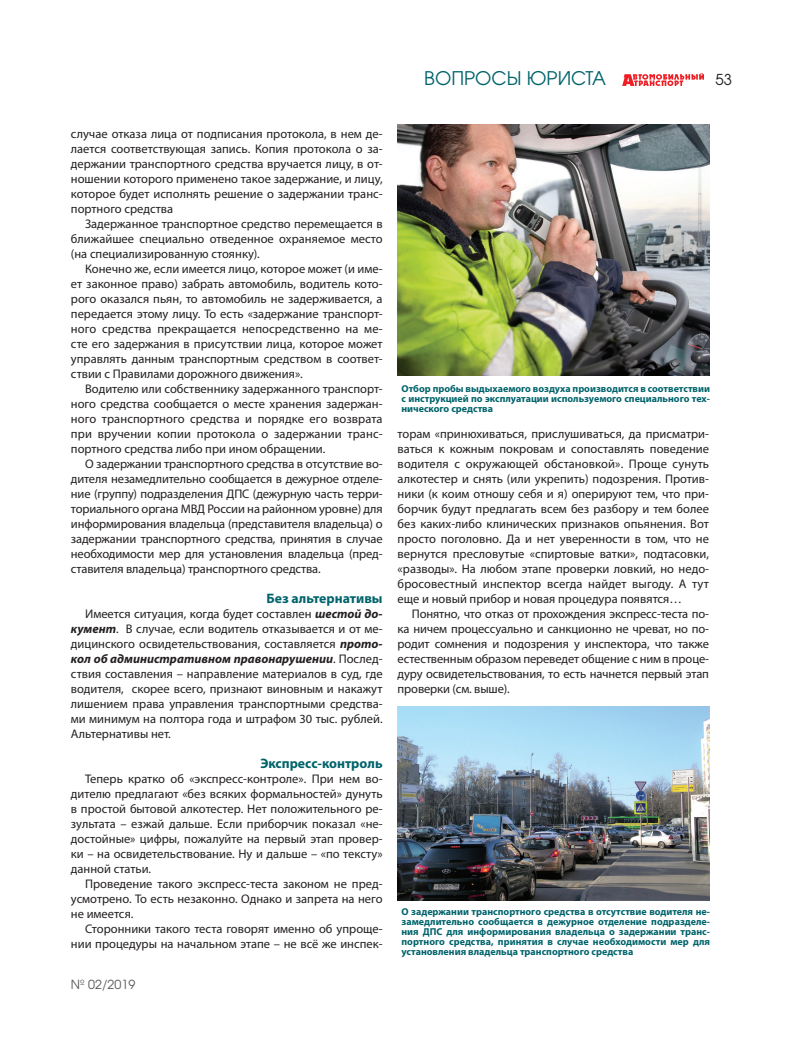
<style>
.page{position:relative;width:798px;height:1046px;background:#fff}
.page>*{position:absolute;margin:0;border:0;box-sizing:border-box;transform-origin:0 0}
.Колонтитулы{font:18.75px "AG Avalanche C";color:#00636b}
.t1{font:15px "AG Avalanche C";color:#231f20}
.Subtitle{font:700 13.75px "Myriad Pro";color:#00636b}
.t2{font:12.5px/15px "Myriad Pro";color:#231f20;text-align:justify}
.t3{font:12.5px "AG Avalanche C";color:#57585a}
.Podpis{font:700 10px/10px "Myriad Pro";color:#00636b;text-align:justify}
.s1{font-weight:700;font-style:italic}
</style>
<div class="page">
<svg style="left:622px;top:73px;width:81px;height:13px"></svg>
<img style="left:397px;top:124px;width:312px;height:252px">
<img style="left:397px;top:706px;width:312px;height:194px">
<p class="Колонтитулы" style="left:424px;top:67px;width:183px">ВОПРОСЫ ЮРИСТА</p>
<p class="t1" style="left:715px;top:70px;width:18px">53</p>
<p class="t2" style="left:71px;top:126px;width:313px">случае отказа лица от подписания протокола, в нем де&shy;лается соответствующая запись. Копия протокола о за&shy;держании транспортного средства вручается лицу, в от&shy;ношении которого применено такое задержание, и лицу, которое будет исполнять решение о задержании транс&shy;портного средства</p>
<p class="t2" style="left:71px;top:216px;width:313px;text-indent:14px">Задержанное транспортное средство перемещается в ближайшее специально отведенное охраняемое место (на специализированную стоянку).</p>
<p class="t2" style="left:71px;top:261px;width:313px;text-indent:14px">Конечно же, если имеется лицо, которое может (и име&shy;ет законное право) забрать автомобиль, водитель кото&shy;рого оказался пьян, то автомобиль не задерживается, а передается этому лицу. То есть «задержание транспорт&shy;ного средства прекращается непосредственно на ме&shy;сте его задержания в присутствии лица, которое может управлять данным транспортным средством в соответ&shy;ствии с Правилами дорожного движения».</p>
<p class="t2" style="left:71px;top:381px;width:313px;text-indent:14px">Водителю или собственнику задержанного транспорт&shy;ного средства сообщается о месте хранения задержан&shy;ного транспортного средства и порядке его возврата при вручении копии протокола о задержании транс&shy;портного средства либо при ином обращении.</p>
<p class="t2" style="left:71px;top:456px;width:313px;text-indent:14px">О задержании транспортного средства в отсутствие во&shy;дителя незамедлительно сообщается в дежурное отделе&shy;ние (группу) подразделения ДПС (дежурную часть терри&shy;ториального органа МВД России на районном уровне) для информирования владельца (представителя владельца) о задержании транспортного средства, принятия в случае необходимости мер для установления владельца (пред&shy;ставителя владельца) транспортного средства.</p>
<p class="Subtitle" style="left:266px;top:589px;width:118px">Без альтернативы</p>
<p class="t2" style="left:71px;top:606px;width:313px;text-indent:14px">Имеется ситуация, когда будет составлен <span class="s1">шестой до&shy;кумент</span>. В случае, если водитель отказывается и от ме&shy;дицинского освидетельствования, составляется <span class="s1">прото&shy;кол об административном правонарушении</span>. Послед&shy;ствия составления – направление материалов в суд, где водителя, скорее всего, признают виновным и накажут лишением права управления транспортными средства&shy;ми минимум на полтора года и штрафом 30 тыс. рублей.<br>Альтернативы нет.</p>
<p class="Subtitle" style="left:260px;top:754px;width:124px">Экспресс-контроль</p>
<p class="t2" style="left:71px;top:771px;width:313px;text-indent:14px">Теперь кратко об «экспресс-контроле». При нем во&shy;дителю предлагают «без всяких формальностей» дунуть в простой бытовой алкотестер. Нет положительного ре&shy;зультата – езжай дальше. Если приборчик показал «не&shy;достойные» цифры, пожалуйте на первый этап провер&shy;ки – на освидетельствование. Ну и дальше – «по тексту» данной статьи.</p>
<p class="t2" style="left:71px;top:876px;width:313px;text-indent:14px">Проведение такого экспресс-теста законом не пред&shy;усмотрено. То есть незаконно. Однако и запрета на него не имеется.</p>
<p class="t2" style="left:71px;top:921px;width:313px;text-align:right">Сторонники такого теста говорят именно об упроще&shy;нии процедуры на начальном этапе – не всё же инспек-</p>
<p class="t3" style="left:71px;top:976px;width:66px">№ 02/2019</p>
<p class="Podpis" style="left:401px;top:383px;width:310px">Отбор пробы выдыхаемого воздуха производится в соответствии с инструкцией по эксплуатации используемого специального тех&shy;нического средства</p>
<p class="t2" style="left:397px;top:426px;width:313px">торам «принюхиваться, прислушиваться, да присматри&shy;ваться к кожным покровам и сопоставлять поведение водителя с окружающей обстановкой». Проще сунуть алкотестер и снять (или укрепить) подозрения. Против&shy;ники (к коим отношу себя и я) оперируют тем, что при&shy;борчик будут предлагать всем без разбору и тем более без каких-либо клинических признаков опьянения. Вот просто поголовно. Да и нет уверенности в том, что не вернутся пресловутые «спиртовые ватки», подтасовки, «разводы». На любом этапе проверки ловкий, но недо&shy;бросовестный инспектор всегда найдет выгоду. А тут еще и новый прибор и новая процедура появятся…</p>
<p class="t2" style="left:397px;top:606px;width:313px;text-indent:14px">Понятно, что отказ от прохождения экспресс-теста по&shy;ка ничем процессуально и санкционно не чреват, но по&shy;родит сомнения и подозрения у инспектора, что также естественным образом переведет общение с ним в проце&shy;дуру освидетельствования, то есть начнется первый этап проверки (см. выше).</p>
<p class="Podpis" style="left:401px;top:906px;width:310px">О задержании транспортного средства в отсутствие водителя не&shy;замедлительно сообщается в дежурное отделение подразделе&shy;ния ДПС для информирования владельца о задержании транс&shy;портного средства, принятия в случае необходимости мер для установления владельца транспортного средства</p>
</div>
